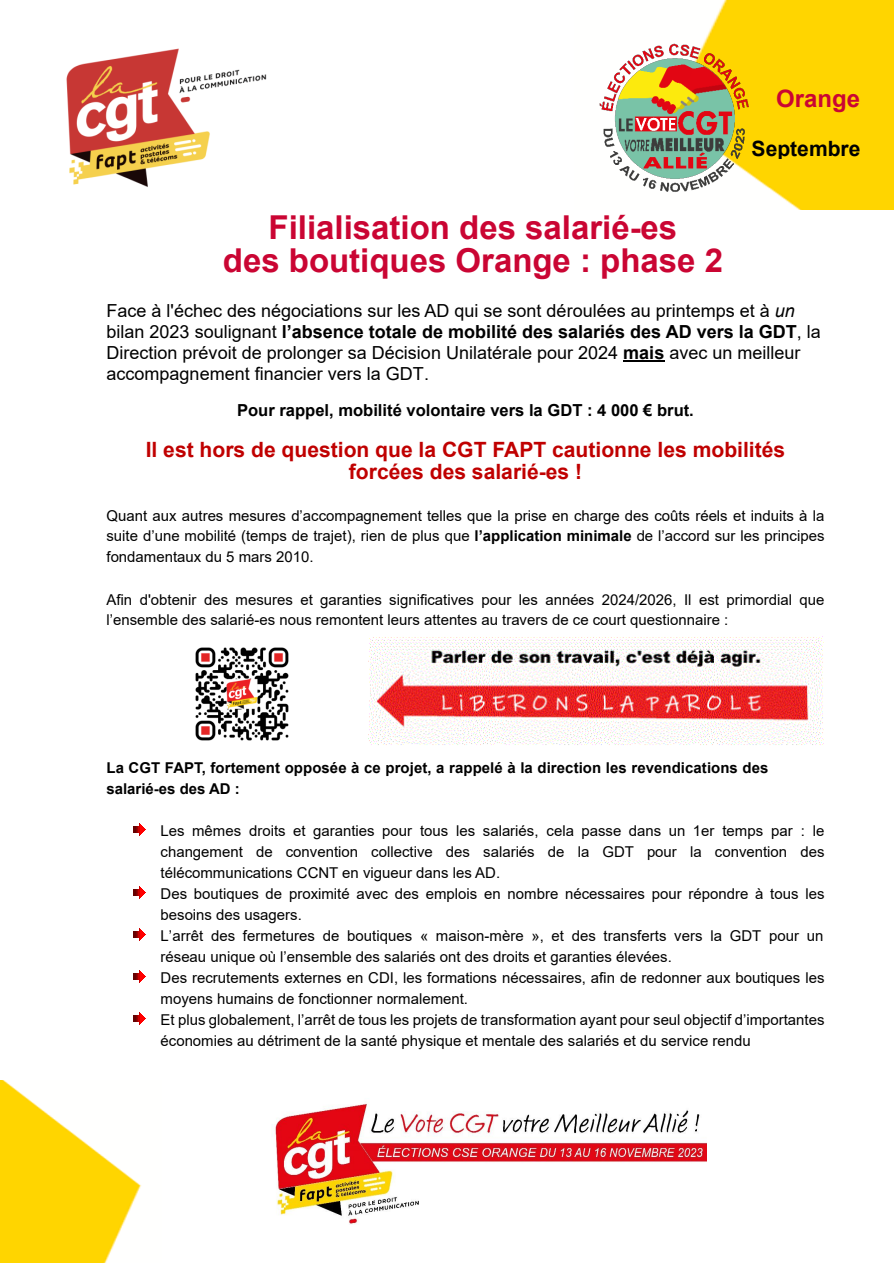
<style>
.page{position:relative;width:894px;height:1263px;background:#fff}
.page>*{position:absolute;margin:0;border:0;box-sizing:border-box;transform-origin:0 0}
.t1{font:700 33px/33.2px "Arial";color:#ca0533;text-align:center}
.t2{font:700 24px "Arial";color:#ca0533}
.t3{font:700 21px/21px "Arial";color:#c00000;text-align:center}
.t4{font:700 21px "Arial";color:#000}
.t5{font:18px/21px "Arial";color:#000}
.t6{font:700 16.5px "Arial";color:#000}
.t7{font:15px/21px "Arial";color:#000}
.t8{font:700 15px/21px "Arial";letter-spacing:.005em;color:#000}
.s1{font-style:italic}
.s2{font-weight:700}
</style>
<div class="page">
<img style="left:0;top:1081px;width:142px;height:182px">
<img style="left:66px;top:48px;width:201px;height:139px">
<div style="left:711px;top:0;width:182px;height:209px;background:#ffd500"></div>
<hr style="left:623px;top:360px;width:41px;height:2px;background:#000">
<img style="left:599px;top:26px;width:166px;height:183px">
<img style="left:272px;top:1103px;width:434px;height:121px">
<img style="left:369px;top:636px;width:454px;height:109px">
<svg style="left:133px;top:823px;width:12px;height:12px"></svg>
<svg style="left:133px;top:886px;width:12px;height:12px"></svg>
<svg style="left:133px;top:928px;width:12px;height:12px"></svg>
<svg style="left:133px;top:970px;width:12px;height:12px"></svg>
<svg style="left:133px;top:1012px;width:12px;height:12px"></svg>
<img style="left:195px;top:647px;width:94px;height:94px">
<h2 class="t2" style="left:775px;top:90px;width:85px">Orange</h2>
<h3 class="t4" style="left:751px;top:141px;width:110px">Septembre</h3>
<h1 class="t1" style="left:223px;top:214px;width:501px">Filialisation des salarié-es<br>des boutiques Orange : phase 2</h1>
<p class="t5" style="left:106px;top:301px;width:715px">Face à l'échec des négociations sur les AD qui se sont déroulées au printemps et à <span class="s1">un </span>bilan 2023 soulignant <span class="s2">l’absence totale de mobilité des salariés des AD vers la GDT</span>, la Direction prévoit de prolonger sa Décision Unilatérale pour 2024 <span class="s2">mais</span> avec un meilleur accompagnement financier vers la GDT.</p>
<p class="t6" style="left:237px;top:404px;width:458px">Pour rappel, mobilité volontaire vers la GDT : 4 000 € brut.</p>
<h3 class="t3" style="left:146px;top:442px;width:640px">Il est hors de question que la CGT FAPT cautionne les mobilités forcées des salarié-es !</h3>
<p class="t7" style="left:106px;top:506px;width:719px;text-align:justify">Quant aux autres mesures d’accompagnement telles que la prise en charge des coûts réels et induits à la suite d’une mobilité (temps de trajet), rien de plus que <span class="s2">l’application minimale</span> de l’accord sur les principes fondamentaux du 5 mars 2010.</p>
<p class="t7" style="left:106px;top:590px;width:719px">Afin d'obtenir des mesures et garanties significatives pour les années 2024/2026, Il est primordial que l’ensemble des salarié-es nous remontent leurs attentes au travers de ce court questionnaire :</p>
<p class="t8" style="left:106px;top:758px;width:663px">La CGT FAPT, fortement opposée à ce projet, a rappelé à la direction les revendications des salarié-es des AD :</p>
<p class="t7" style="left:160px;top:821px;width:665px">Les mêmes droits et garanties pour tous les salariés, cela passe dans un 1er temps par : le changement de convention collective des salariés de la GDT pour la convention des télécommunications CCNT en vigueur dans les AD.<br>Des boutiques de proximité avec des emplois en nombre nécessaires pour répondre à tous les besoins des usagers.<br>L’arrêt des fermetures de boutiques « maison-mère », et des transferts vers la GDT pour un réseau unique où l’ensemble des salariés ont des droits et garanties élevées.<br>Des recrutements externes en CDI, les formations nécessaires, afin de redonner aux boutiques les moyens humains de fonctionner normalement.<br>Et plus globalement, l’arrêt de tous les projets de transformation ayant pour seul objectif d’importantes économies au détriment de la santé physique et mentale des salariés et du service rendu</p>
</div>
